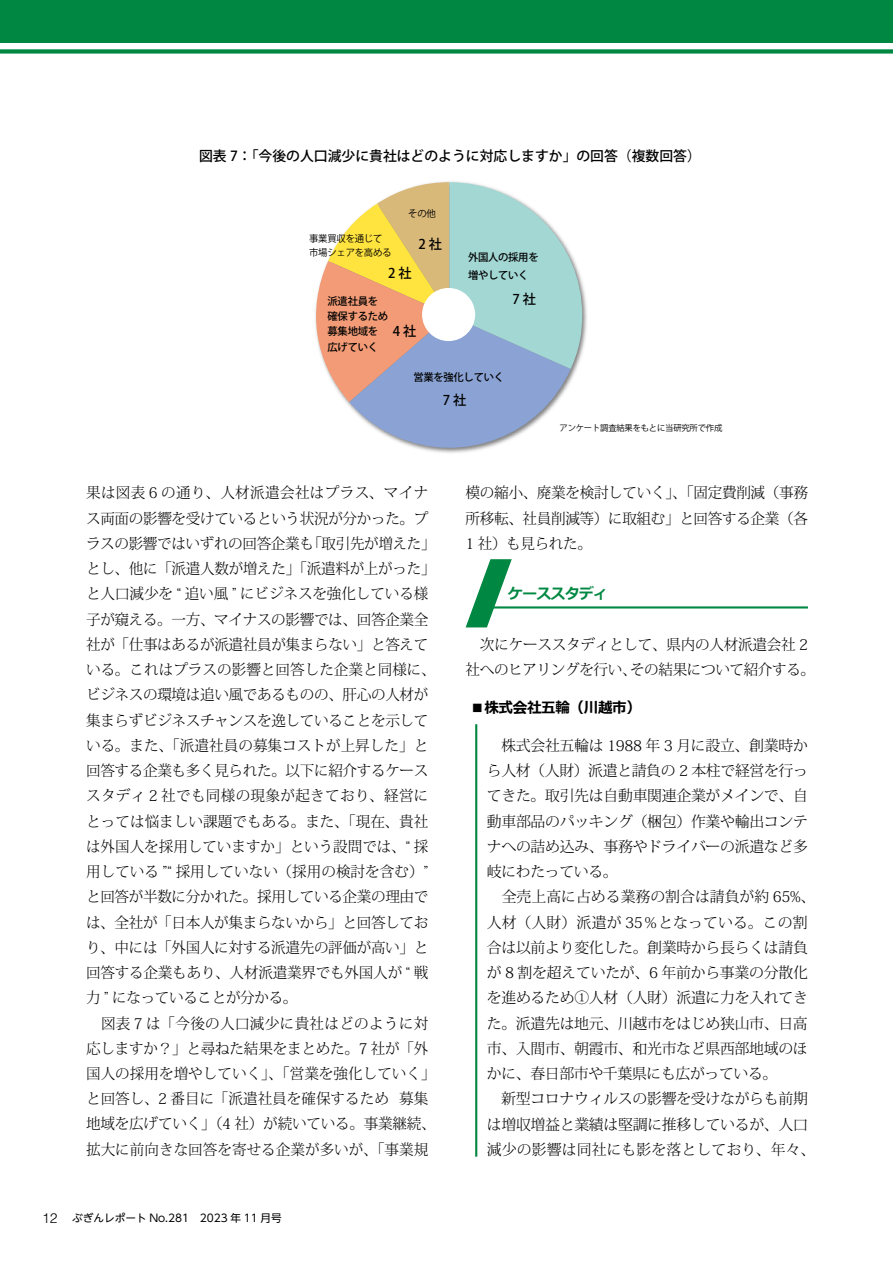
<style>
.page{position:relative;width:893px;height:1263px;background:#fff}
.page>*{position:absolute;margin:0;border:0;box-sizing:border-box;transform-origin:0 0}
.t1{font:300 14.85px/25.2px "Koz Min Pr 6 N";letter-spacing:-.02em;color:#000}
.t2{font:700 14.85px "Meiryo";letter-spacing:-.025em;color:#000}
.t3{font:700 14.85px "Meiryo";letter-spacing:-.025em;color:#008842}
.t4{font:500 13.8px "Koz Go Pr 6 N";color:#000}
.t5{font:500 13.35px "Koz Go Pr 6 N";letter-spacing:.225em;color:#000}
.t6{font:10.65px "UD Shin Go NT Pro";color:#000}
.t7{font:500 10.5px/15.3px "Koz Go Pr 6 N";letter-spacing:-.025em;color:#000}
.t8{font:9.6px/13.4px "Koz Go Pr 6 N";letter-spacing:-.025em;color:#000}
.t9{font:8.55px "Koz Go Pr 6 N";letter-spacing:-.025em;color:#000}
.s1{font-family:"Helvetica LT Std";font-weight:300;font-size:13.8px}
</style>
<div class="page">
<div style="left:0;top:0;width:893px;height:43px;background:#008842"></div>
<div style="left:0;top:49px;width:893px;height:5px;background:#008842"></div>
<svg style="left:315px;top:182px;width:267px;height:271px"></svg>
<div style="left:422px;top:288px;width:53px;height:53px;background:#fff;border-radius:50%"></div>
<svg style="left:466px;top:559px;width:46px;height:68px"></svg>
<hr style="left:476px;top:606px;width:332px;height:2px;background:#008842">
<hr style="left:475px;top:724px;width:2px;height:433px;background:#008842">
<p class="t4" style="left:199px;top:148px;width:503px">図表 7：「今後の人口減少に貴社はどのように対応しますか」の回答（複数回答）</p>
<p class="t8" style="left:309px;top:232px;width:84px">事業買収を通じて市場シェアを高める</p>
<p class="t8" style="left:408px;top:207px;width:29px">その他</p>
<p class="t5" style="left:419px;top:237px;width:25px">2社</p>
<p class="t5" style="left:388px;top:266px;width:25px">2社</p>
<p class="t7" style="left:328px;top:294px;width:62px">派遣社員を確保するため募集地域を広げていく</p>
<p class="t5" style="left:393px;top:324px;width:25px">4社</p>
<p class="t7" style="left:468px;top:249px;width:72px;line-height:17.2px">外国人の採用を増やしていく</p>
<p class="t5" style="left:513px;top:291px;width:25px">7社</p>
<p class="t7" style="left:413px;top:369px;width:92px">営業を強化していく</p>
<p class="t5" style="left:443px;top:392px;width:25px">7社</p>
<p class="t9" style="left:560px;top:423px;width:164px">アンケート調査結果をもとに当研究所で作成</p>
<p class="t1" style="left:86px;top:481px;width:351px">果は図表 6 の通り、人材派遣会社はプラス、マイナス両面の影響を受けているという状況が分かった。プラスの影響ではいずれの回答企業も「取引先が増えた」とし、他に「派遣人数が増えた」「派遣料が上がった」と人口減少を “ 追い風 ” にビジネスを強化している様子が窺える。一方、マイナスの影響では、回答企業全社が「仕事はあるが派遣社員が集まらない」と答えている。これはプラスの影響と回答した企業と同様に、ビジネスの環境は追い風であるものの、肝心の人材が集まらずビジネスチャンスを逸していることを示している。また、「派遣社員の募集コストが上昇した」と回答する企業も多く見られた。以下に紹介するケーススタディ 2 社でも同様の現象が起きており、経営にとっては悩ましい課題でもある。また、「現在、貴社は外国人を採用していますか」という設問では、“ 採用している ”“ 採用していない（採用の検討を含む）”と回答が半数に分かれた。採用している企業の理由では、全社が「日本人が集まらないから」と回答しており、中には「外国人に対する派遣先の評価が高い」と回答する企業もあり、人材派遣業界でも外国人が “ 戦力 ” になっていることが分かる。<br>　図表 7 は「今後の人口減少に貴社はどのように対応しますか？」と尋ねた結果をまとめた。7 社が「外国人の採用を増やしていく」、「営業を強化していく」と回答し、2 番目に「派遣社員を確保するため 募集地域を広げていく」（4 社）が続いている。事業継続、拡大に前向きな回答を寄せる企業が多いが、「事業規</p>
<p class="t1" style="left:466px;top:481px;width:344px;text-align:justify">模の縮小、廃業を検討していく」、「固定費削減（事務所移転、社員削減等）に取組む」と回答する企業（各1 社）も見られた。</p>
<p class="t3" style="left:466px;top:583px;width:144px">　　　ケーススタディ</p>
<p class="t1" style="left:466px;top:632px;width:351px">　次にケーススタディとして、県内の人材派遣会社 2社へのヒアリングを行い、その結果について紹介する。</p>
<p class="t2" style="left:470px;top:697px;width:172px">■株式会社五輪（川越市）</p>
<p class="t1" style="left:487px;top:733px;width:330px;text-indent:14px">株式会社五輪は 1988 年 3 月に設立、創業時から人材（人財）派遣と請負の 2 本柱で経営を行ってきた。取引先は自動車関連企業がメインで、自動車部品のパッキング（梱包）作業や輸出コンテナへの詰め込み、事務やドライバーの派遣など多岐にわたっている。<br>　全売上高に占める業務の割合は請負が約 65%、人材（人財）派遣が 35％となっている。この割合は以前より変化した。創業時から長らくは請負が 8 割を超えていたが、6 年前から事業の分散化を進めるため①人材（人財）派遣に力を入れてきた。派遣先は地元、川越市をはじめ狭山市、日高市、入間市、朝霞市、和光市など県西部地域のほかに、春日部市や千葉県にも広がっている。</p>
<p class="t1" style="left:487px;top:1087px;width:330px;text-align:center">新型コロナウィルスの影響を受けながらも前期<br>は増収増益と業績は堅調に推移しているが、人口減少の影響は同社にも影を落としており、年々、</p>
<p class="t6" style="left:42px;top:1210px;width:241px"><span class="s1">12</span> ぶぎんレポート No.281　2023 年 11 月号</p>
</div>
